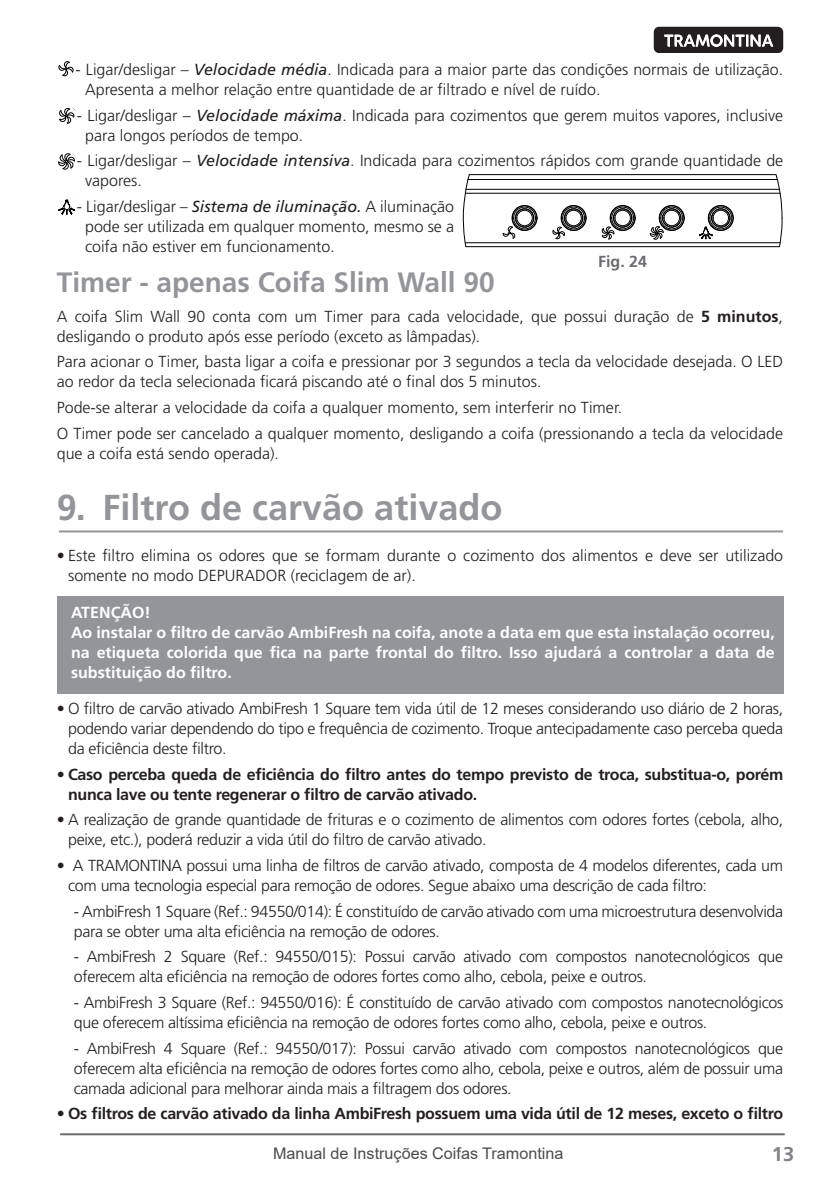
<style>
.page{position:relative;width:840px;height:1191px;background:#fff}
.page>*{position:absolute;margin:0;border:0;box-sizing:border-box;transform-origin:0 0}
.Títulos{font:700 36px "Frutiger LT Pro";color:#939598}
.t1{font:700 28px "Frutiger LT Pro";color:#939598}
.t2{font:700 20px "Frutiger LT Pro";color:#818386}
.t3{font:300 16px/20px "Frutiger LT Pro";color:#231f20}
.t4{font:300 16px/20px "Frutiger LT Pro";letter-spacing:-.02em;color:#231f20}
.t5{font:700 16px/20px "Frutiger LT Pro";letter-spacing:-.02em;color:#231f20}
.t6{font:700 16px/20px "Frutiger LT Pro";color:#fff;text-align:justify}
.t7{font:16px "Arial";color:#4b4c4d}
.t8{font:700 16px "Frutiger LT Pro";color:#6c6d70}
.s1{font-weight:400;font-style:italic}
.s2{font-weight:700}
</style>
<div class="page">
<svg style="left:653px;top:27px;width:129px;height:26px;background:#514e4f"></svg>
<hr style="left:60px;top:1133px;width:724px;height:2px;background:#6c6d70">
<div style="left:57px;top:596px;width:725px;height:97px;background:#939598"></div>
<hr style="left:59px;top:530px;width:723px;height:2px;background:#939598">
<svg style="left:58px;top:61px;width:16px;height:16px"></svg>
<svg style="left:59px;top:107px;width:17px;height:17px"></svg>
<svg style="left:58px;top:153px;width:17px;height:17px"></svg>
<svg style="left:58px;top:199px;width:18px;height:16px"></svg>
<svg style="left:463px;top:174px;width:6px;height:72px"></svg>
<svg style="left:775px;top:175px;width:6px;height:72px"></svg>
<div style="left:709px;top:207px;width:22px;height:22px;border:1px solid #000;border-radius:50%"></div>
<div style="left:659px;top:206px;width:24px;height:24px;border:1px solid #000;border-radius:50%"></div>
<div style="left:660px;top:207px;width:22px;height:22px;border:1px solid #000;border-radius:50%"></div>
<div style="left:708px;top:206px;width:24px;height:24px;border:1px solid #000;border-radius:50%"></div>
<div style="left:610px;top:206px;width:24px;height:24px;border:1px solid #000;border-radius:50%"></div>
<div style="left:611px;top:207px;width:22px;height:22px;border:1px solid #000;border-radius:50%"></div>
<div style="left:561px;top:206px;width:24px;height:24px;border:1px solid #000;border-radius:50%"></div>
<div style="left:562px;top:207px;width:22px;height:22px;border:1px solid #000;border-radius:50%"></div>
<div style="left:513px;top:207px;width:22px;height:22px;border:1px solid #000;border-radius:50%"></div>
<div style="left:512px;top:206px;width:24px;height:24px;border:1px solid #000;border-radius:50%"></div>
<div style="left:712px;top:210px;width:16px;height:16px;border:1px solid #000;border-radius:50%"></div>
<div style="left:711px;top:209px;width:18px;height:18px;border:1px solid #000;border-radius:50%"></div>
<div style="left:663px;top:210px;width:16px;height:16px;border:1px solid #000;border-radius:50%"></div>
<div style="left:662px;top:209px;width:18px;height:18px;border:1px solid #000;border-radius:50%"></div>
<div style="left:564px;top:209px;width:18px;height:18px;border:1px solid #000;border-radius:50%"></div>
<div style="left:565px;top:210px;width:16px;height:16px;border:1px solid #000;border-radius:50%"></div>
<div style="left:613px;top:209px;width:18px;height:18px;border:1px solid #000;border-radius:50%"></div>
<div style="left:614px;top:210px;width:16px;height:16px;border:1px solid #000;border-radius:50%"></div>
<div style="left:658px;top:205px;width:26px;height:26px;border:1px solid #000;border-radius:50%"></div>
<div style="left:560px;top:205px;width:26px;height:26px;border:1px solid #000;border-radius:50%"></div>
<div style="left:511px;top:205px;width:26px;height:26px;border:1px solid #000;border-radius:50%"></div>
<div style="left:609px;top:205px;width:26px;height:26px;border:1px solid #000;border-radius:50%"></div>
<div style="left:707px;top:205px;width:26px;height:26px;border:1px solid #000;border-radius:50%"></div>
<div style="left:515px;top:209px;width:18px;height:18px;border:1px solid #000;border-radius:50%"></div>
<div style="left:516px;top:210px;width:16px;height:16px;border:1px solid #000;border-radius:50%"></div>
<hr style="left:465px;top:189px;width:314px;height:1px;background:#000">
<hr style="left:468px;top:179px;width:308px;height:1px;background:#000">
<hr style="left:469px;top:174px;width:306px;height:1px;background:#000">
<hr style="left:465px;top:193px;width:314px;height:1px;background:#000">
<hr style="left:465px;top:242px;width:314px;height:1px;background:#000">
<hr style="left:465px;top:246px;width:314px;height:1px;background:#000">
<svg style="left:502px;top:226px;width:210px;height:14px"></svg>
<p class="t3" style="left:85px;top:59px;width:699px;text-indent:-10px">- Ligar/desligar – <span class="s1">Velocidade média</span>. Indicada para a maior parte das condições normais de utilização.<br>Apresenta a melhor relação entre quantidade de ar filtrado e nível de ruído.</p>
<p class="t3" style="left:85px;top:105px;width:699px;text-indent:-8px">- Ligar/desligar – <span class="s1">Velocidade máxima</span>. Indicada para cozimentos que gerem muitos vapores, inclusive para longos períodos de tempo.</p>
<p class="t3" style="left:85px;top:151px;width:699px;text-indent:-8px">- Ligar/desligar – <span class="s1">Velocidade intensiva</span>. Indicada para cozimentos rápidos com grande quantidade de vapores.</p>
<p class="t3" style="left:85px;top:196px;width:370px;text-align:justify;text-indent:-8px">- Ligar/desligar – <span class="s1">Sistema de iluminação.</span> A iluminação pode ser utilizada em qualquer momento, mesmo se a coifa não estiver em funcionamento.</p>
<p class="t8" style="left:597px;top:252px;width:50px">Fig. 24</p>
<p class="t1" style="left:57px;top:266px;width:439px">Timer - apenas Coifa Slim Wall 90</p>
<p class="t3" style="left:57px;top:306px;width:727px">A coifa Slim Wall 90 conta com um Timer para cada velocidade, que possui duração de <span class="s2">5 minutos</span>, desligando o produto após esse período (exceto as lâmpadas).</p>
<p class="t3" style="left:57px;top:352px;width:727px">Para acionar o Timer, basta ligar a coifa e pressionar por 3 segundos a tecla da velocidade desejada. O LED ao redor da tecla selecionada ficará piscando até o final dos 5 minutos.</p>
<p class="t3" style="left:57px;top:397px;width:566px">Pode-se alterar a velocidade da coifa a qualquer momento, sem interferir no Timer.</p>
<p class="t3" style="left:57px;top:423px;width:727px">O Timer pode ser cancelado a qualquer momento, desligando a coifa (pressionando a tecla da velocidade que a coifa está sendo operada).</p>
<p class="Títulos" style="left:57px;top:487px;width:447px">9. Filtro de carvão ativado</p>
<p class="t3" style="left:68px;top:546px;width:716px;text-indent:-11px">• Este filtro elimina os odores que se formam durante o cozimento dos alimentos e deve ser utilizado somente no modo DEPURADOR (reciclagem de ar).</p>
<p class="t6" style="left:71px;top:602px;width:81px">ATENÇÃO!</p>
<p class="t6" style="left:71px;top:622px;width:705px">Ao instalar o filtro de carvão AmbiFresh na coifa, anote a data em que esta instalação ocorreu, na etiqueta colorida que fica na parte frontal do filtro. Isso ajudará a controlar a data de substituição do filtro.</p>
<p class="t3" style="left:68px;top:698px;width:716px;text-align:justify;text-indent:-11px">• O filtro de carvão ativado AmbiFresh 1 Square tem vida útil de 12 meses considerando uso diário de 2 horas, podendo variar dependendo do tipo e frequência de cozimento. Troque antecipadamente caso perceba queda da eficiência deste filtro.</p>
<p class="t5" style="left:68px;top:764px;width:716px;text-indent:-11px">• Caso perceba queda de eficiência do filtro antes do tempo previsto de troca, substitua-o, porém nunca lave ou tente regenerar o filtro de carvão ativado.</p>
<p class="t4" style="left:68px;top:810px;width:716px;text-indent:-11px">• A realização de grande quantidade de frituras e o cozimento de alimentos com odores fortes (cebola, alho, peixe, etc.), poderá reduzir a vida útil do filtro de carvão ativado.</p>
<p class="t4" style="left:68px;top:855px;width:716px;text-indent:-11px">• A TRAMONTINA possui uma linha de filtros de carvão ativado, composta de 4 modelos diferentes, cada um com uma tecnologia especial para remoção de odores. Segue abaixo uma descrição de cada filtro:</p>
<p class="t4" style="left:74px;top:901px;width:710px">- AmbiFresh 1 Square (Ref.: 94550/014): É constituído de carvão ativado com uma microestrutura desenvolvida para se obter uma alta eficiência na remoção de odores.</p>
<p class="t4" style="left:74px;top:947px;width:710px">- AmbiFresh 2 Square (Ref.: 94550/015): Possui carvão ativado com compostos nanotecnológicos que oferecem alta eficiência na remoção de odores fortes como alho, cebola, peixe e outros.</p>
<p class="t4" style="left:74px;top:992px;width:710px">- AmbiFresh 3 Square (Ref.: 94550/016): É constituído de carvão ativado com compostos nanotecnológicos que oferecem altíssima eficiência na remoção de odores fortes como alho, cebola, peixe e outros.</p>
<p class="t3" style="left:74px;top:1038px;width:710px;text-align:justify">- AmbiFresh 4 Square (Ref.: 94550/017): Possui carvão ativado com compostos nanotecnológicos que oferecem alta eficiência na remoção de odores fortes como alho, cebola, peixe e outros, além de possuir uma camada adicional para melhorar ainda mais a filtragem dos odores.</p>
<p class="t5" style="left:57px;top:1103px;width:727px">• Os filtros de carvão ativado da linha AmbiFresh possuem uma vida útil de 12 meses, exceto o filtro</p>
<p class="t7" style="left:273px;top:1142px;width:292px">Manual de Instruções Coifas Tramontina</p>
<p class="t2" style="left:771px;top:1142px;width:24px">13</p>
</div>
